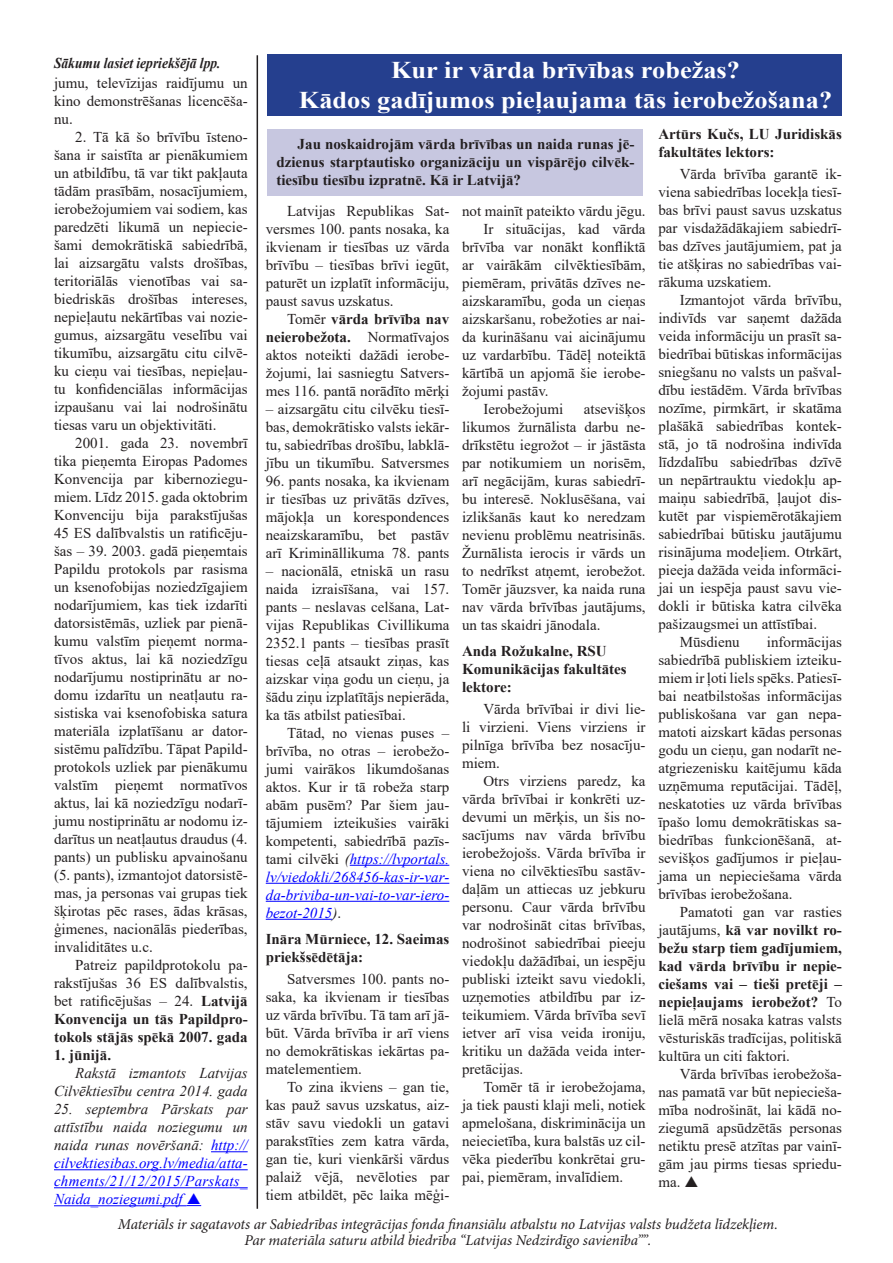
<style>
.page{position:relative;width:893px;height:1263px;background:#fff}
.page>*{position:absolute;margin:0;border:0;box-sizing:border-box;transform-origin:0 0}
.t1{font:700 24px "Times New Roman";color:#fff;scale:1.1 1}
.t2{font:15px/18px "Times New Roman";color:#231f20;text-align:justify}
.t3{font:700 15px/18px "Times New Roman";color:#231f20}
.t4{font:italic 15px "Minion Pro";letter-spacing:-.005em;color:#231f20}
.t5{font:italic 15px/18px "Times New Roman";color:#00f;text-align:justify}
.t6{font:italic 15px/18px "Times New Roman";color:#231f20;text-align:right}
.t7{font:italic 700 15px "Times New Roman";color:#231f20;scale:.9 1}
.s1{font-weight:700}
.s2{color:#231f20}
.s3{font-style:italic}
.s4{font-style:italic;color:#00f}
</style>
<div class="page">
<div style="left:268px;top:54px;width:574px;height:62px;background:#253f8e"></div>
<hr style="left:211px;top:1151px;width:37px;height:1px;background:#00f">
<hr style="left:54px;top:1169px;width:194px;height:1px;background:#00f">
<hr style="left:54px;top:1187px;width:194px;height:1px;background:#00f">
<hr style="left:54px;top:1205px;width:133px;height:1px;background:#00f">
<hr style="left:257px;top:55px;width:1px;height:1154px;background:#231f20">
<hr style="left:350px;top:865px;width:99px;height:1px;background:#00f">
<hr style="left:266px;top:883px;width:183px;height:1px;background:#00f">
<hr style="left:266px;top:901px;width:183px;height:1px;background:#00f">
<hr style="left:266px;top:919px;width:66px;height:1px;background:#00f">
<div style="left:268px;top:129px;width:375px;height:67px;background:#c7c7e0"></div>
<svg style="left:187px;top:1205px;width:14px;height:1px"></svg>
<p class="t7" style="left:54px;top:53px;width:187px">Sākumu lasiet iepriekšējā lpp.</p>
<p class="t2" style="left:54px;top:74px;width:195px">jumu, televīzijas raidījumu un kino demonstrēšanas licencēša&shy;nu.</p>
<p class="t2" style="left:54px;top:128px;width:195px;text-indent:21px">2. Tā kā šo brīvību īsteno&shy;šana ir saistīta ar pienākumiem un atbildību, tā var tikt pakļauta tādām prasībām, nosacījumiem, ierobežojumiem vai sodiem, kas paredzēti likumā un nepiecie&shy;šami demokrātiskā sabiedrībā, lai aizsargātu valsts drošības, teritoriālās vienotības vai sa&shy;biedriskās drošības intereses, nepieļautu nekārtības vai nozie&shy;gumus, aizsargātu veselību vai tikumību, aizsargātu citu cilvē&shy;ku cieņu vai tiesības, nepieļau&shy;tu konfidenciālas informācijas izpaušanu vai lai nodrošinātu tiesas varu un objektivitāti.</p>
<p class="t2" style="left:54px;top:434px;width:195px;text-indent:21px">2001. gada 23. novembrī tika pieņemta Eiropas Padomes Konvencija par kibernoziegu&shy;miem. Līdz 2015. gada oktobrim Konvenciju bija parakstījušas 45 ES dalībvalstis un ratificēju&shy;šas – 39. 2003. gadā pieņemtais Papildu protokols par rasisma un ksenofobijas noziedzīgajiem nodarījumiem, kas tiek izdarīti datorsistēmās, uzliek par pienā&shy;kumu valstīm pieņemt norma&shy;tīvos aktus, lai kā noziedzīgu nodarījumu nostiprinātu ar no&shy;domu izdarītu un neatļautu ra&shy;sistiska vai ksenofobiska satura materiāla izplatīšanu ar dator&shy;sistēmu palīdzību. Tāpat Papild&shy;protokols uzliek par pienākumu valstīm pieņemt normatīvos aktus, lai kā noziedzīgu nodarī&shy;jumu nostiprinātu ar nodomu iz&shy;darītus un neatļautus draudus (4. pants) un publisku apvainošanu (5. pants), izmantojot datorsistē&shy;mas, ja personas vai grupas tiek šķirotas pēc rases, ādas krāsas, ģimenes, nacionālās piederības, invaliditātes u.c.</p>
<p class="t2" style="left:54px;top:956px;width:195px;text-indent:21px">Patreiz papildprotokolu pa&shy;rakstījušas 36 ES dalībvalstis, bet ratificējušas – 24. <span class="s1">Latvijā Konvencija un tās Papildpro&shy;tokols stājās spēkā 2007. gada</span></p>
<p class="t3" style="left:54px;top:1046px;width:59px">1. jūnijā.</p>
<p class="t6" style="left:54px;top:1064px;width:195px">Rakstā izmantots Latvijas<br>Cilvēktiesību centra 2014. gada</p>
<p class="t5" style="left:54px;top:1100px;width:195px"><span class="s2">25. septembra Pārskats par attīstību naida noziegumu un naida runas novēršanā:</span> http:// cilvektiesibas.org.lv/media/atta&shy;chments/21/12/2015/Parskats_ Naida_noziegumi.pdf</p>
<p class="t1" style="left:391px;top:53px;width:319px">Kur ir vārda brīvības robežas?</p>
<p class="t1" style="left:299px;top:82px;width:486px">Kādos gadījumos pieļaujama tās ierobežošana?</p>
<p class="t3" style="left:276px;top:135px;width:360px;text-align:justify;text-indent:21px">Jau noskaidrojām vārda brīvības un naida runas jē&shy;dzienus starptautisko organizāciju un vispārējo cilvēk&shy;tiesību tiesību izpratnē. Kā ir Latvijā?</p>
<p class="t2" style="left:266px;top:201px;width:185px;text-indent:21px">Latvijas Republikas Sat&shy;versmes 100. pants nosaka, ka ikvienam ir tiesības uz vārda brīvību – tiesības brīvi iegūt, paturēt un izplatīt informāciju, paust savus uzskatus.</p>
<p class="t2" style="left:266px;top:309px;width:185px;text-indent:21px">Tomēr <span class="s1">vārda brīvība nav neierobežota.</span> Normatīvajos aktos noteikti dažādi ierobe&shy;žojumi, lai sasniegtu Satvers&shy;mes 116. pantā norādīto mērķi</p>
<p class="t2" style="left:266px;top:399px;width:185px">– aizsargātu citu cilvēku tiesī&shy;bas, demokrātisko valsts iekār&shy;tu, sabiedrības drošību, labklā&shy;jību un tikumību. Satversmes</p>
<p class="t2" style="left:266px;top:471px;width:185px">96. pants nosaka, ka ikvienam ir tiesības uz privātās dzīves, mājokļa un korespondences neaizskaramību, bet pastāv arī Krimināllikuma 78. pants</p>
<p class="t2" style="left:266px;top:561px;width:185px">– nacionālā, etniskā un rasu naida izraisīšana, vai 157. pants – neslavas celšana, Lat&shy;vijas Republikas Civillikuma 2352.1 pants – tiesības prasīt tiesas ceļā atsaukt ziņas, kas aizskar viņa godu un cieņu, ja šādu ziņu izplatītājs nepierāda, ka tās atbilst patiesībai.</p>
<p class="t2" style="left:266px;top:723px;width:185px;text-indent:21px">Tātad, no vienas puses – brīvība, no otras – ierobežo&shy;jumi vairākos likumdošanas aktos. Kur ir tā robeža starp abām pusēm? Par šiem jau&shy;tājumiem izteikušies vairāki kompetenti, sabiedrībā pazīs&shy;tami cilvēki <span class="s3">(</span><span class="s4">https://lvportals. lv/viedokli/268456-kas-ir-var&shy;da-briviba-un-vai-to-var-iero&shy;bezot-2015</span><span class="s3">)</span>.</p>
<p class="t3" style="left:266px;top:930px;width:185px">Ināra Mūrniece, 12. Saeimas priekšsēdētāja:</p>
<p class="t2" style="left:266px;top:970px;width:185px;text-indent:21px">Satversmes 100. pants no&shy;saka, ka ikvienam ir tiesības uz vārda brīvību. Tā tam arī jā&shy;būt. Vārda brīvība ir arī viens no demokrātiskas iekārtas pa&shy;matelementiem.</p>
<p class="t2" style="left:266px;top:1078px;width:185px;text-indent:21px">To zina ikviens – gan tie, kas pauž savus uzskatus, aiz&shy;stāv savu viedokli un gatavi parakstīties zem katra vārda, gan tie, kuri vienkārši vārdus palaiž vējā, nevēloties par tiem atbildēt, pēc laika mēģi-</p>
<p class="t2" style="left:462px;top:201px;width:185px">not mainīt pateikto vārdu jēgu.</p>
<p class="t2" style="left:462px;top:219px;width:185px;text-indent:21px">Ir situācijas, kad vārda brīvība var nonākt konfliktā ar vairākām cilvēktiesībām, piemēram, privātās dzīves ne&shy;aizskaramību, goda un cieņas aizskaršanu, robežoties ar nai&shy;da kurināšanu vai aicinājumu uz vardarbību. Tādēļ noteiktā kārtībā un apjomā šie ierobe&shy;žojumi pastāv.</p>
<p class="t2" style="left:483px;top:399px;width:81px">Ierobežojumi</p>
<p class="t2" style="left:462px;top:399px;width:185px;text-indent:122px">atsevišķos likumos žurnālista darbu ne&shy;drīkstētu iegrožot – ir jāstāsta par notikumiem un norisēm, arī negācijām, kuras sabiedrī&shy;bu interesē. Noklusēšana, vai izlikšanās kaut ko neredzam nevienu problēmu neatrisinās.<br>Žurnālista ierocis ir vārds un to nedrīkst atņemt, ierobežot.<br>Tomēr jāuzsver, ka naida runa nav vārda brīvības jautājums, un tas skaidri jānodala.</p>
<p class="t3" style="left:462px;top:642px;width:166px">Anda Rožukalne, RSU<br>Komunikācijas fakultātes lektore:</p>
<p class="t2" style="left:462px;top:700px;width:185px;text-indent:21px">Vārda brīvībai ir divi lie&shy;li virzieni. Viens virziens ir pilnīga brīvība bez nosacīju&shy;miem.</p>
<p class="t2" style="left:462px;top:772px;width:185px;text-indent:21px">Otrs virziens paredz, ka vārda brīvībai ir konkrēti uz&shy;devumi un mērķis, un šis no&shy;sacījums nav vārda brīvību ierobežojošs. Vārda brīvība ir viena no cilvēktiesību sastāv&shy;daļām un attiecas uz jebkuru personu. Caur vārda brīvību var nodrošināt citas brīvības, nodrošinot sabiedrībai pieeju viedokļu dažādībai, un iespēju publiski izteikt savu viedokli, uzņemoties atbildību par iz&shy;teikumiem. Vārda brīvība sevī ietver arī visa veida ironiju, kritiku un dažāda veida inter&shy;pretācijas.</p>
<p class="t2" style="left:462px;top:1078px;width:185px;text-indent:21px">Tomēr tā ir ierobežojama, ja tiek pausti klaji meli, notiek apmelošana, diskriminācija un neiecietība, kura balstās uz cil&shy;vēka piederību konkrētai gru&shy;pai, piemēram, invalīdiem.</p>
<p class="t3" style="left:658px;top:124px;width:185px">Artūrs Kučs, LU Juridiskās fakultātes lektors:</p>
<p class="t2" style="left:658px;top:165px;width:185px;text-indent:21px">Vārda brīvība garantē ik&shy;viena sabiedrības locekļa tiesī&shy;bas brīvi paust savus uzskatus par visdažādākajiem sabiedrī&shy;bas dzīves jautājumiem, pat ja tie atšķiras no sabiedrības vai&shy;rākuma uzskatiem.</p>
<p class="t2" style="left:658px;top:291px;width:185px;text-indent:21px">Izmantojot vārda brīvību, indivīds var saņemt dažāda veida informāciju un prasīt sa&shy;biedrībai būtiskas informācijas sniegšanu no valsts un pašval&shy;dību iestādēm. Vārda brīvības nozīme, pirmkārt, ir skatāma plašākā sabiedrības kontek&shy;stā, jo tā nodrošina indivīda līdzdalību sabiedrības dzīvē un nepārtrauktu viedokļu ap&shy;maiņu sabiedrībā, ļaujot dis&shy;kutēt par vispiemērotākajiem sabiedrībai būtisku jautājumu risinājuma modeļiem. Otrkārt, pieeja dažāda veida informāci&shy;jai un iespēja paust savu vie&shy;dokli ir būtiska katra cilvēka pašizaugsmei un attīstībai.</p>
<p class="t2" style="left:680px;top:633px;width:61px">Mūsdienu</p>
<p class="t2" style="left:658px;top:633px;width:185px;text-indent:109px">informācijas sabiedrībā publiskiem izteiku&shy;miem ir ļoti liels spēks. Patiesī&shy;bai neatbilstošas informācijas publiskošana var gan nepa&shy;matoti aizskart kādas personas godu un cieņu, gan nodarīt ne&shy;atgriezenisku kaitējumu kāda uzņēmuma reputācijai. Tādēļ, neskatoties uz vārda brīvības īpašo lomu demokrātiskas sa&shy;biedrības funkcionēšanā, at&shy;sevišķos gadījumos ir pieļau&shy;jama un nepieciešama vārda brīvības ierobežošana.</p>
<p class="t2" style="left:658px;top:903px;width:185px;text-indent:21px">Pamatoti gan var rasties jautājums, <span class="s1">kā var novilkt ro&shy;bežu starp tiem gadījumiem, kad vārda brīvību ir nepie&shy;ciešams vai – tieši pretēji – nepieļaujams ierobežot?</span> To lielā mērā nosaka katras valsts vēsturiskās tradīcijas, politiskā kultūra un citi faktori.</p>
<p class="t2" style="left:658px;top:1065px;width:185px;text-indent:21px">Vārda brīvības ierobežoša&shy;nas pamatā var būt nepiecieša&shy;mība nodrošināt, lai kādā no&shy;ziegumā apsūdzētās personas netiktu presē atzītas par vainī&shy;gām jau pirms tiesas spriedu&shy;ma.</p>
<p class="t4" style="left:118px;top:1213px;width:661px">Materiāls ir sagatavots ar Sabiedrības integrācijas fonda finansiālu atbalstu no Latvijas valsts budžeta līdzekļiem.</p>
<p class="t4" style="left:245px;top:1230px;width:408px">Par materiāla saturu atbild biedrība “Latvijas Nedzirdīgo savienība””.</p>
</div>
